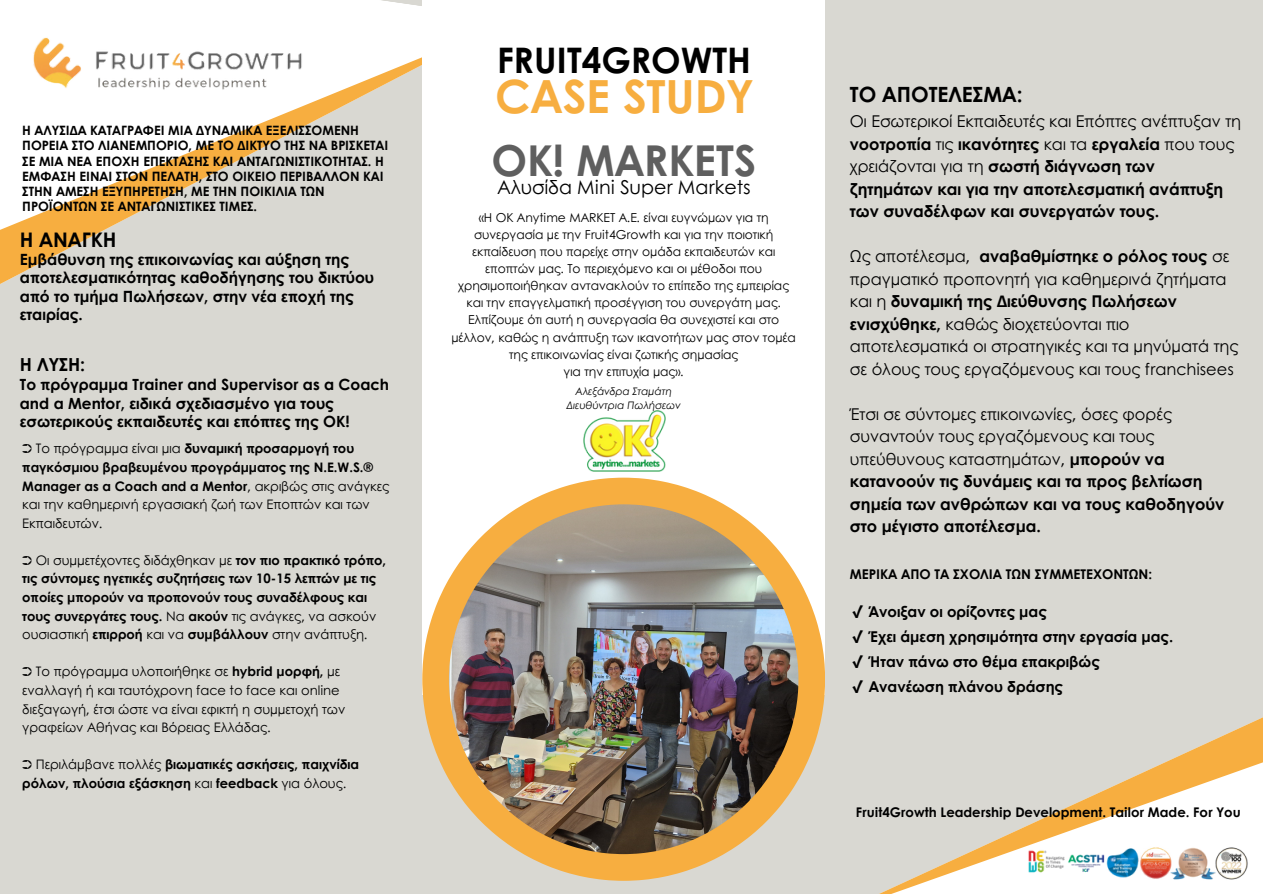
<style>
.page{position:relative;width:1263px;height:894px;background:#fff}
.page>*{position:absolute;margin:0;border:0;box-sizing:border-box;transform-origin:0 0}
.t1{font:700 45.6px "Century Gothic";color:#f7ae40}
.t2{font:700 42.45px "Century Gothic";color:#5f5f5f}
.t3{font:700 35.25px "Century Gothic";color:#000}
.t4{font:700 21px "Century Gothic";color:#000}
.t5{font:700 20.1px "Century Gothic";color:#000}
.t6{font:19.05px "Century Gothic";color:#000}
.t7{font:700 18px "Century Gothic";color:#000}
.t8{font:700 16.2px/22.5px "Century Gothic";color:#000}
.t9{font:16.2px/22.5px "Century Gothic";color:#000}
.t10{font:700 15.45px/18.3px "Century Gothic";color:#000}
.t11{font:700 14.85px "Century Gothic";color:#000}
.t12{font:700 13.35px "Century Gothic";color:#000}
.t13{font:13.05px/18.6px "Century Gothic";color:#000}
.t14{font:700 13.05px/18.6px "Century Gothic";color:#000}
.t15{font:700 12.9px/15px "Century Gothic";color:#000}
.t16{font:12.3px/17.1px "Century Gothic";color:#000;text-align:center}
.t17{font:italic 10.35px "Century Gothic";color:#000}
.s1{font-family:"Free Serif"}
.s2{font-weight:700}
.s3{font-family:"Free Serif";font-weight:400}
.s4{font-weight:400}
.s5{font-family:"Wen Quan Yi Micro Hei";font-weight:400}
</style>
<div class="page">
<div style="left:0;top:0;width:1263px;height:893px;background:#d9d8d2"></div>
<svg style="left:0;top:0;width:422px;height:284px"></svg>
<div style="left:422px;top:0;width:403px;height:694px;background:#fff"></div>
<svg style="left:881px;top:717px;width:382px;height:176px"></svg>
<svg style="left:422px;top:477px;width:403px;height:403px"></svg>
<img style="left:449px;top:504px;width:349px;height:349px">
<img style="left:27px;top:26px;width:285px;height:69px">
<img style="left:1026px;top:841px;width:222px;height:41px">
<img style="left:583px;top:410px;width:82px;height:61px">
<p class="t15" style="left:22px;top:123px;width:368px">Η ΑΛΥΣΙΔΑ ΚΑΤΑΓΡΑΦΕΙ ΜΙΑ ΔΥΝΑΜΙΚΑ ΕΞΕΛΙΣΣΟΜΕΝΗ ΠΟΡΕΙΑ ΣΤΟ ΛΙΑΝΕΜΠΟΡΙΟ, ΜΕ ΤΟ ΔΙΚΤΥΟ ΤΗΣ ΝΑ ΒΡΙΣΚΕΤΑΙ ΣΕ ΜΙΑ ΝΕΑ ΕΠΟΧΗ ΕΠΕΚΤΑΣΗΣ ΚΑΙ ΑΝΤΑΓΩΝΙΣΤΙΚΟΤΗΤΑΣ. Η ΕΜΦΑΣΗ ΕΙΝΑΙ ΣΤΟΝ ΠΕΛΑΤΗ, ΣΤΟ ΟΙΚΕΙΟ ΠΕΡΙΒΑΛΛΟΝ ΚΑΙ ΣΤΗΝ ΑΜΕΣΗ ΕΞΥΠΗΡΕΤΗΣΗ, ΜΕ ΤΗΝ ΠΟΙΚΙΛΙΑ ΤΩΝ ΠΡΟΪΟΝΤΩΝ ΣΕ ΑΝΤΑΓΩΝΙΣΤΙΚΕΣ ΤΙΜΕΣ.</p>
<p class="t5" style="left:20px;top:224px;width:98px">Η ΑΝΑΓΚΗ</p>
<p class="t10" style="left:20px;top:249px;width:356px">Εμβάθυνση της επικοινωνίας και αύξηση της αποτελεσματικότητας καθοδήγησης του δικτύου από το τμήμα Πωλήσεων, στην νέα εποχή της εταιρίας.</p>
<h3 class="t7" style="left:20px;top:351px;width:67px">Η ΛΥΣΗ:</h3>
<p class="t10" style="left:20px;top:375px;width:371px">Το πρόγραμμα Trainer and Supervisor as a Coach and a Mentor, ειδικά σχεδιασμένο για τους εσωτερικούς εκπαιδευτές και επόπτες της ΟΚ!</p>
<p class="t13" style="left:22px;top:438px;width:369px"><span class="s1">➲</span> Το πρόγραμμα είναι μια <span class="s2">δυναμική προσαρμογή του παγκόσμιου βραβευμένου προγράμματος της N.E.W.S.® Manager as a Coach and a Mentor</span>, ακριβώς στις ανάγκες και την καθημερινή εργασιακή ζωή των Εποπτών και των Εκπαιδευτών.</p>
<p class="t14" style="left:22px;top:550px;width:365px"><span class="s3">➲</span> <span class="s4">Οι συμμετέχοντες διδάχθηκαν με</span> τον πιο πρακτικό τρόπο, τις σύντομες ηγετικές συζητήσεις των 10-15 λεπτών με τις οποίες μπορούν να προπονούν τους συναδέλφους και τους συνεργάτες τους. <span class="s4">Να</span> ακούν <span class="s4">τις ανάγκες, να ασκούν ουσιαστική</span> επιρροή <span class="s4">και να</span> συμβάλλουν <span class="s4">στην ανάπτυξη.</span></p>
<p class="t13" style="left:22px;top:661px;width:325px"><span class="s1">➲</span> Το πρόγραμμα υλοποιήθηκε σε <span class="s2">hybrid μορφή,</span> με εναλλαγή ή και ταυτόχρονη face to face και online διεξαγωγή, έτσι ώστε να είναι εφικτή η συμμετοχή των γραφείων Αθήνας και Βόρειας Ελλάδας.</p>
<p class="t14" style="left:22px;top:754px;width:338px"><span class="s3">➲</span> <span class="s4">Περιλάμβανε πολλές</span> βιωματικές ασκήσεις, παιχνίδια ρόλων, πλούσια εξάσκηση <span class="s4">και</span> feedback <span class="s4">για όλους.</span></p>
<p class="t3" style="left:497px;top:33px;width:255px">FRUIT4GROWTH</p>
<h1 class="t1" style="left:495px;top:62px;width:259px">CASE STUDY</h1>
<h1 class="t2" style="left:491px;top:128px;width:266px">ΟΚ! MARKETS</h1>
<h4 class="t6" style="left:497px;top:172px;width:255px">Aλυσίδα Mini Super Markets</h4>
<p class="t16" style="left:458px;top:208px;width:332px">«Η OK Anytime MARKET Α.Ε. είναι ευγνώμων για τη συνεργασία με την Fruit4Growth και για την ποιοτική εκπαίδευση που παρείχε στην ομάδα εκπαιδευτών και εποπτών μας. Το περιεχόμενο και οι μέθοδοι που χρησιμοποιήθηκαν αντανακλούν το επίπεδο της εμπειρίας και την επαγγελματική προσέγγιση του συνεργάτη μας.</p>
<p class="t16" style="left:451px;top:311px;width:346px">Ελπίζουμε ότι αυτή η συνεργασία θα συνεχιστεί και στο μέλλον, καθώς η ανάπτυξη των ικανοτήτων μας στον τομέα της επικοινωνίας είναι ζωτικής σημασίας</p>
<p class="t16" style="left:564px;top:362px;width:122px">για την επιτυχία μας».</p>
<p class="t17" style="left:576px;top:383px;width:98px">Αλεξάνδρα Σταμάτη</p>
<p class="t17" style="left:567px;top:397px;width:115px">Διευθύντρια Πωλήσεων</p>
<h6 class="t4" style="left:850px;top:78px;width:174px">ΤΟ ΑΠΟΤΕΛΕΣΜΑ:</h6>
<h3 class="t8" style="left:850px;top:109px;width:393px"><span class="s4">Οι Εσωτερικοί Εκπαιδευτές και Επόπτες ανέπτυξαν τη </span>νοοτροπία <span class="s4">τις</span> ικανότητες <span class="s4">και τα</span> εργαλεία <span class="s4">που τους χρειάζονται για τη</span> σωστή διάγνωση των ζητημάτων και για την αποτελεσματική ανάπτυξη των συναδέλφων και συνεργατών τους.</h3>
<h6 class="t9" style="left:850px;top:244px;width:390px">Ως αποτέλεσμα, <span class="s2">αναβαθμίστηκε ο ρόλος τους</span> σε πραγματικό προπονητή για καθημερινά ζητήματα και η <span class="s2">δυναμική της Διεύθυνσης Πωλήσεων ενισχύθηκε,</span> καθώς διοχετεύονται πιο αποτελεσματικά οι στρατηγικές και τα μηνύματά της σε όλους τους εργαζόμενους και τους franchisees</h6>
<h6 class="t8" style="left:850px;top:402px;width:376px"><span class="s4">Έτσι σε σύντομες επικοινωνίες, όσες φορές συναντούν τους εργαζόμενους και τους υπεύθυνους καταστημάτων,</span> μπορούν να κατανοούν τις δυνάμεις και τα προς βελτίωση σημεία των ανθρώπων και να τους καθοδηγούν στο μέγιστο αποτέλεσμα.</h6>
<p class="t12" style="left:850px;top:563px;width:304px">ΜΕΡΙΚΑ ΑΠΟ ΤΑ ΣΧΟΛΙΑ ΤΩΝ ΣΥΜΜΕΤΕΧΟΝΤΩΝ:</p>
<p class="t11" style="left:850px;top:600px;width:198px"><span class="s5">✔︎</span> Άνοιξαν οι ορίζοντες μας</p>
<p class="t11" style="left:850px;top:625px;width:325px"><span class="s5">✔︎</span> Έχει άμεση χρησιμότητα στην εργασία μας.</p>
<p class="t11" style="left:850px;top:650px;width:251px"><span class="s5">✔︎</span> Ήταν πάνω στο θέμα επακριβώς</p>
<p class="t11" style="left:850px;top:675px;width:215px"><span class="s5">✔︎</span> Ανανέωση πλάνου δράσης</p>
<p class="t12" style="left:856px;top:801px;width:386px">Fruit4Growth Leadership Development. Tailor Made. For You</p>
</div>
